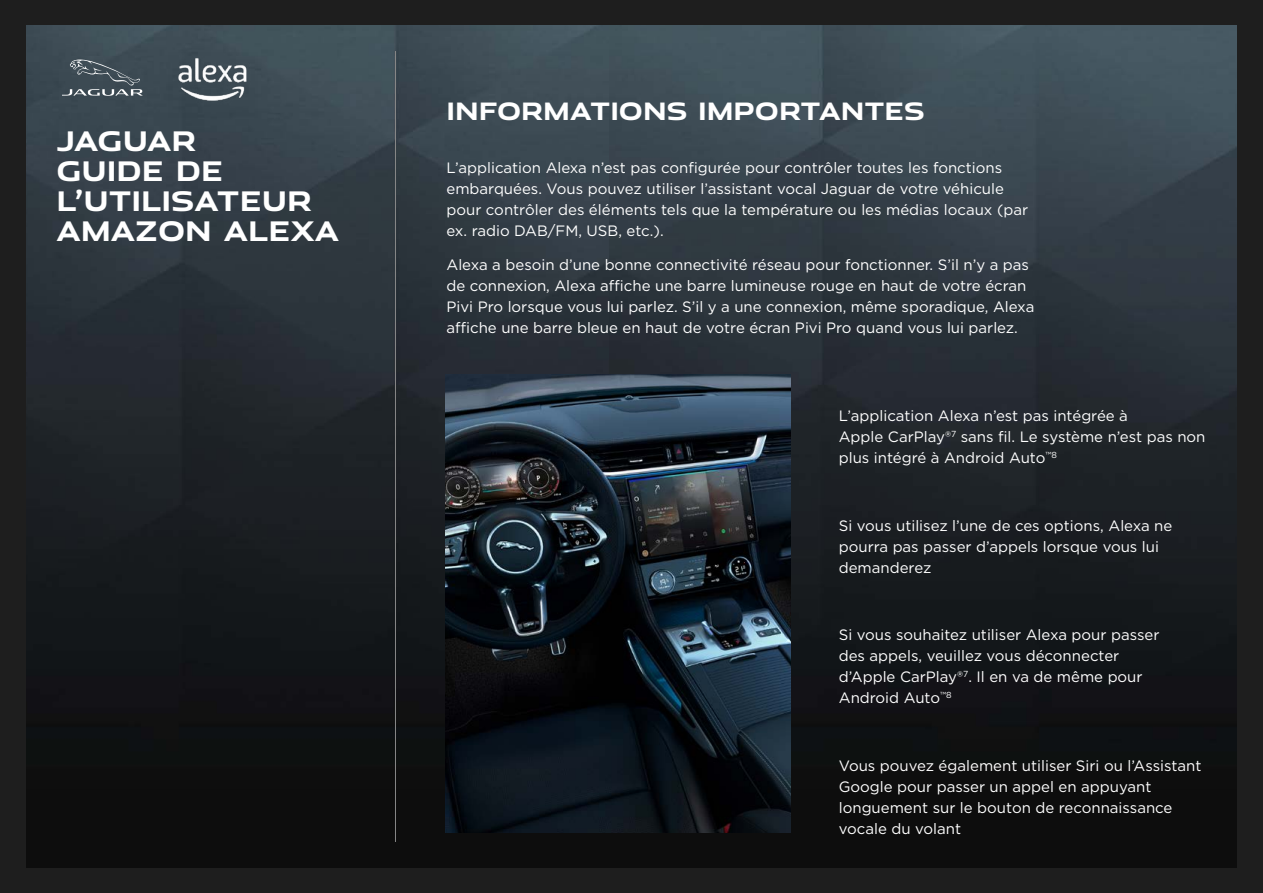
<style>
.page{position:relative;width:1263px;height:893px;background:#1e1e1e}
.page>*{position:absolute;margin:0;border:0;box-sizing:border-box;transform-origin:0 0}
.t1{font:700 27px/30px "Jaguar Modern";color:#fff}
.t2{font:700 24px "Jaguar Modern";color:#fff}
.t3{font:15px/21px "Gotham";color:#fff}
</style>
<div class="page">
<img style="left:26px;top:26px;width:1210px;height:841px">
<img style="left:168px;top:52px;width:89px;height:66px">
<svg style="left:62px;top:60px;width:81px;height:36px;background:#535f67"></svg>
<hr style="left:395px;top:51px;width:1px;height:791px;background:#878787">
<img style="left:445px;top:374px;width:346px;height:459px">
<h1 class="t1" style="left:56px;top:124px;width:284px">JAGUAR<br>GUIDE DE<br>L’UTILISATEUR<br>AMAZON ALEXA</h1>
<h2 class="t2" style="left:446px;top:91px;width:480px">INFORMATIONS IMPORTANTES</h2>
<p class="t3" style="left:446px;top:157px;width:583px">L’application Alexa n’est pas configurée pour contrôler toutes les fonctions embarquées. Vous pouvez utiliser l’assistant vocal Jaguar de votre véhicule pour contrôler des éléments tels que la température ou les médias locaux (par ex. radio DAB/FM, USB, etc.).</p>
<p class="t3" style="left:446px;top:254px;width:589px">Alexa a besoin d’une bonne connectivité réseau pour fonctionner. S’il n’y a pas de connexion, Alexa affiche une barre lumineuse rouge en haut de votre écran Pivi Pro lorsque vous lui parlez. S’il y a une connexion, même sporadique, Alexa affiche une barre bleue en haut de votre écran Pivi Pro quand vous lui parlez.</p>
<p class="t3" style="left:839px;top:405px;width:368px">L’application Alexa n’est pas intégrée à<br>Apple CarPlay®<sup>7</sup> sans fil. Le système n’est pas non plus intégré à Android Auto<sup>™8</sup></p>
<p class="t3" style="left:839px;top:514px;width:335px">Si vous utilisez l’une de ces options, Alexa ne pourra pas passer d’appels lorsque vous lui demanderez</p>
<p class="t3" style="left:839px;top:624px;width:322px">Si vous souhaitez utiliser Alexa pour passer des appels, veuillez vous déconnecter d’Apple CarPlay®<sup>7</sup>. Il en va de même pour Android Auto<sup>™8</sup></p>
<p class="t3" style="left:839px;top:754px;width:364px">Vous pouvez également utiliser Siri ou l’Assistant Google pour passer un appel en appuyant longuement sur le bouton de reconnaissance vocale du volant</p>
</div>
